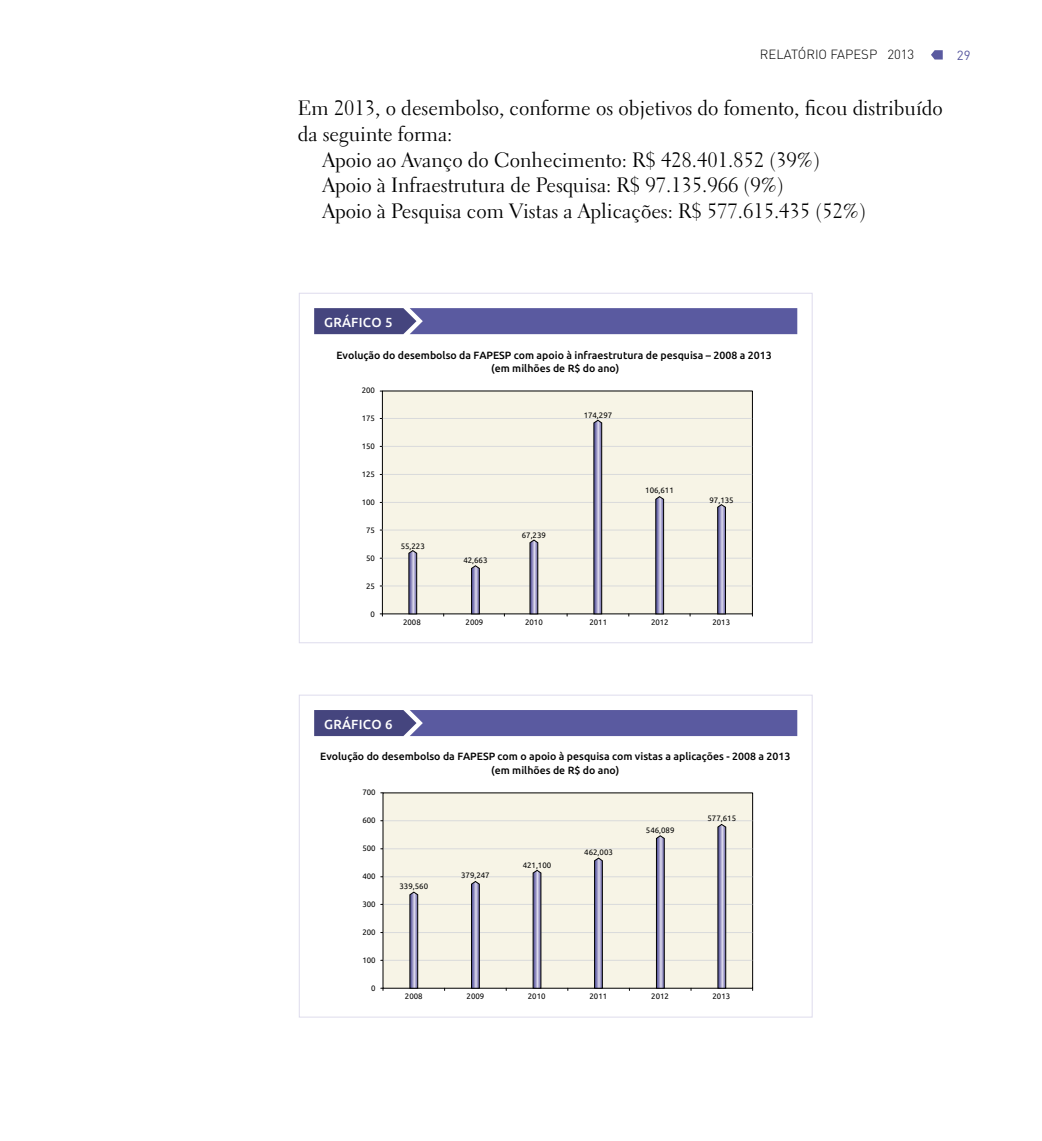
<style>
.page{position:relative;width:1042px;height:1141px;background:#fff}
.page>*{position:absolute;margin:0;border:0;box-sizing:border-box;transform-origin:0 0}
.t1{font:20.65px "Electra LH";color:#000}
.t2{font:300 13.12px "DIN";color:#000}
.t3{font:500 13.12px "Ubuntu";letter-spacing:.02em;color:#fff}
.t4{font:13.12px "DIN";color:#5a5aa0}
.t5{font:500 10.5px/13.1px "Ubuntu";color:#000;text-align:center}
.t6{font:7.88px "Ubuntu";color:#000}
</style>
<div class="page">
<svg style="left:931px;top:50px;width:12px;height:10px"></svg>
<div style="left:383px;top:793px;width:370px;height:196px;background:#f7f4e6"></div>
<hr style="left:383px;top:960px;width:369px;height:1px;background:#d9dadb">
<hr style="left:383px;top:932px;width:369px;height:1px;background:#d9dadb">
<hr style="left:383px;top:904px;width:369px;height:1px;background:#d9dadb">
<hr style="left:383px;top:876px;width:369px;height:1px;background:#d9dadb">
<hr style="left:383px;top:848px;width:369px;height:1px;background:#d9dadb">
<hr style="left:383px;top:820px;width:369px;height:1px;background:#d9dadb">
<svg style="left:717px;top:824px;width:9px;height:164px"></svg>
<div style="left:299px;top:695px;width:513px;height:322px;border:1px solid #dedced"></div>
<svg style="left:409px;top:892px;width:9px;height:96px"></svg>
<svg style="left:471px;top:881px;width:8px;height:107px"></svg>
<svg style="left:533px;top:870px;width:8px;height:118px"></svg>
<svg style="left:594px;top:858px;width:8px;height:130px"></svg>
<svg style="left:656px;top:835px;width:8px;height:153px"></svg>
<svg style="left:314px;top:710px;width:483px;height:26px;background:#58589a"></svg>
<div style="left:382px;top:391px;width:371px;height:223px;background:#f7f4e6;border:1px solid #000"></div>
<hr style="left:382px;top:586px;width:370px;height:1px;background:#d9dadb">
<hr style="left:382px;top:558px;width:370px;height:1px;background:#d9dadb">
<hr style="left:382px;top:530px;width:370px;height:1px;background:#d9dadb">
<hr style="left:382px;top:502px;width:370px;height:1px;background:#d9dadb">
<hr style="left:382px;top:474px;width:370px;height:1px;background:#d9dadb">
<hr style="left:382px;top:446px;width:370px;height:1px;background:#d9dadb">
<hr style="left:382px;top:418px;width:370px;height:1px;background:#d9dadb">
<svg style="left:717px;top:504px;width:9px;height:110px"></svg>
<svg style="left:408px;top:550px;width:9px;height:64px"></svg>
<svg style="left:471px;top:565px;width:9px;height:49px"></svg>
<svg style="left:529px;top:540px;width:9px;height:74px"></svg>
<svg style="left:593px;top:420px;width:9px;height:194px;background:#807d9e"></svg>
<svg style="left:655px;top:496px;width:9px;height:118px"></svg>
<svg style="left:314px;top:308px;width:483px;height:26px;background:#58589a"></svg>
<p class="t2" style="left:760px;top:47px;width:156px">RELATÓRIO FAPESP 2013</p>
<p class="t4" style="left:957px;top:47px;width:15px">29</p>
<p class="t1" style="left:298px;top:95px;width:646px">Em 2013, o desembolso, conforme os objetivos do fomento, ficou distribuído</p>
<p class="t1" style="left:298px;top:121px;width:156px">da seguinte forma:</p>
<p class="t1" style="left:322px;top:147px;width:499px">Apoio ao Avanço do Conhecimento: R$ 428.401.852 (39%)</p>
<p class="t1" style="left:322px;top:173px;width:463px">Apoio à Infraestrutura de Pesquisa: R$ 97.135.966 (9%)</p>
<p class="t1" style="left:322px;top:198px;width:545px">Apoio à Pesquisa com Vistas a Aplicações: R$ 577.615.435 (52%)</p>
<p class="t3" style="left:324px;top:314px;width:70px">GRÁFICO 5</p>
<p class="t5" style="left:336px;top:348px;width:437px">Evolução do desembolso da FAPESP com apoio à infraestrutura de pesquisa – 2008 a 2013 (em milhões de R$ do ano)</p>
<p class="t6" style="left:584px;top:410px;width:30px">174,297</p>
<p class="t6" style="left:362px;top:385px;width:15px">200</p>
<p class="t6" style="left:362px;top:413px;width:15px">175</p>
<p class="t6" style="left:362px;top:441px;width:15px">150</p>
<p class="t6" style="left:362px;top:469px;width:15px">125</p>
<p class="t6" style="left:362px;top:497px;width:15px">100</p>
<p class="t6" style="left:366px;top:525px;width:10px">75</p>
<p class="t6" style="left:366px;top:553px;width:10px">50</p>
<p class="t6" style="left:366px;top:581px;width:10px">25</p>
<p class="t6" style="left:371px;top:609px;width:6px">0</p>
<p class="t6" style="left:645px;top:486px;width:30px">106,611</p>
<p class="t6" style="left:709px;top:495px;width:26px">97,135</p>
<p class="t6" style="left:522px;top:530px;width:26px">67,239</p>
<p class="t6" style="left:401px;top:541px;width:26px">55,223</p>
<p class="t6" style="left:463px;top:556px;width:26px">42,663</p>
<p class="t6" style="left:403px;top:617px;width:19px">2008</p>
<p class="t6" style="left:465px;top:617px;width:19px">2009</p>
<p class="t6" style="left:525px;top:617px;width:19px">2010</p>
<p class="t6" style="left:589px;top:617px;width:19px">2011</p>
<p class="t6" style="left:651px;top:617px;width:19px">2012</p>
<p class="t6" style="left:712px;top:617px;width:19px">2013</p>
<p class="t3" style="left:324px;top:716px;width:70px">GRÁFICO 6</p>
<p class="t5" style="left:320px;top:750px;width:472px">Evolução do desembolso da FAPESP com o apoio à pesquisa com vistas a aplicações - 2008 a 2013 (em milhões de R$ do ano)</p>
<p class="t6" style="left:362px;top:787px;width:15px">700</p>
<p class="t6" style="left:362px;top:815px;width:15px">600</p>
<p class="t6" style="left:362px;top:843px;width:15px">500</p>
<p class="t6" style="left:362px;top:871px;width:15px">400</p>
<p class="t6" style="left:362px;top:899px;width:15px">300</p>
<p class="t6" style="left:362px;top:927px;width:15px">200</p>
<p class="t6" style="left:362px;top:955px;width:15px">100</p>
<p class="t6" style="left:371px;top:983px;width:6px">0</p>
<p class="t6" style="left:399px;top:881px;width:30px">339,560</p>
<p class="t6" style="left:461px;top:870px;width:30px">379,247</p>
<p class="t6" style="left:523px;top:860px;width:30px">421,100</p>
<p class="t6" style="left:584px;top:847px;width:30px">462,003</p>
<p class="t6" style="left:646px;top:825px;width:30px">546,089</p>
<p class="t6" style="left:707px;top:813px;width:30px">577,615</p>
<p class="t6" style="left:405px;top:991px;width:19px">2008</p>
<p class="t6" style="left:466px;top:991px;width:19px">2009</p>
<p class="t6" style="left:528px;top:991px;width:19px">2010</p>
<p class="t6" style="left:589px;top:991px;width:19px">2011</p>
<p class="t6" style="left:651px;top:991px;width:19px">2012</p>
<p class="t6" style="left:712px;top:991px;width:19px">2013</p>
</div>
